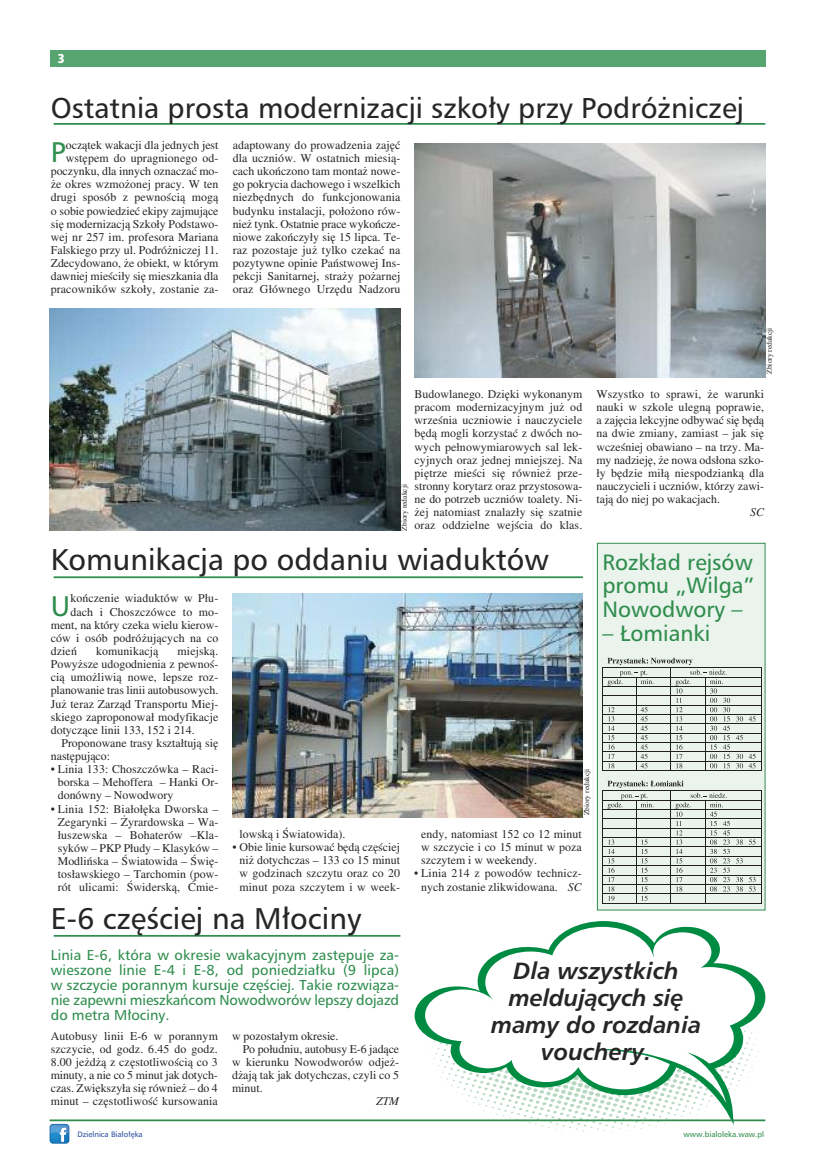
<style>
.page{position:relative;width:815px;height:1170px;background:#fff}
.page>*{position:absolute;margin:0;border:0;box-sizing:border-box;transform-origin:0 0}
.t1{font:28.75px "Humnst 777 PL";color:#272627}
.t2{font:27.5px "Humnst 777 PL";color:#272627}
.t3{font:27.12px "Humnst 777 PL";color:#2f8d4d}
.t4{font:italic 700 22.5px/27px "Humnst 777 PL";color:#272627;text-align:center}
.t5{font:21.25px/23.8px "Humnst 777 PL";color:#2f8d4d;text-align:justify}
.t6{font:13.75px/15px "Humnst 777 PL";letter-spacing:-.01em;color:#2f8d4d;text-align:justify}
.t7{font:12.5px "Humnst 777 X Blk Cn PL";color:#fff}
.t8{font:11.88px/13.1px "Toronto";color:#272627;text-align:justify}
.t9{font:italic 11.88px "Toronto";color:#272627}
.t10{font:7.5px "Toronto";color:#272627}
.t11{font:7.5px "Humnst 777 PL";color:#2f8d4d}
.t12{font:7.5px "Humnst 777 PL";color:#2d4f9f}
.s1{font-style:italic}
</style>
<div class="page">
<div style="left:50px;top:50px;width:715px;height:17px;background:#58a471"></div>
<svg style="left:50px;top:1126px;width:20px;height:18px"></svg>
<svg style="left:50px;top:1123px;width:19px;height:20px"></svg>
<img style="left:50px;top:1133px;width:19px;height:9px">
<img style="left:50px;top:1124px;width:19px;height:9px">
<svg style="left:60px;top:1127px;width:6px;height:14px"></svg>
<hr style="left:54px;top:123px;width:711px;height:2px;background:#2f8d4d">
<hr style="left:54px;top:576px;width:529px;height:2px;background:#2f8d4d">
<hr style="left:54px;top:934px;width:346px;height:2px;background:#2f8d4d">
<img style="left:50px;top:309px;width:350px;height:221px">
<img style="left:232px;top:594px;width:351px;height:223px">
<img style="left:415px;top:144px;width:350px;height:233px">
<div style="left:598px;top:543px;width:167px;height:366px;background:#eaf4ed"></div>
<div style="left:597px;top:543px;width:168px;height:367px;border:1px solid #2f8d4d"></div>
<hr style="left:706px;top:666px;width:55px;height:1px;background:#231f20">
<hr style="left:706px;top:676px;width:55px;height:1px;background:#231f20">
<hr style="left:706px;top:686px;width:55px;height:1px;background:#231f20">
<hr style="left:706px;top:695px;width:55px;height:1px;background:#231f20">
<hr style="left:706px;top:705px;width:55px;height:1px;background:#231f20">
<svg style="left:736px;top:716px;width:7px;height:5px"></svg>
<hr style="left:706px;top:714px;width:55px;height:1px;background:#231f20">
<hr style="left:706px;top:723px;width:55px;height:1px;background:#231f20">
<svg style="left:736px;top:735px;width:7px;height:5px"></svg>
<hr style="left:706px;top:732px;width:55px;height:1px;background:#231f20">
<hr style="left:706px;top:742px;width:55px;height:1px;background:#231f20">
<hr style="left:706px;top:751px;width:55px;height:1px;background:#231f20">
<svg style="left:736px;top:753px;width:7px;height:15px"></svg>
<hr style="left:706px;top:761px;width:55px;height:1px;background:#231f20">
<svg style="left:603px;top:657px;width:127px;height:114px"></svg>
<hr style="left:706px;top:770px;width:55px;height:1px;background:#231f20">
<svg style="left:749px;top:666px;width:13px;height:105px"></svg>
<hr style="left:706px;top:790px;width:55px;height:1px;background:#231f20">
<hr style="left:706px;top:800px;width:55px;height:1px;background:#231f20">
<hr style="left:706px;top:809px;width:55px;height:1px;background:#231f20">
<hr style="left:706px;top:818px;width:55px;height:1px;background:#231f20">
<hr style="left:706px;top:828px;width:55px;height:1px;background:#231f20">
<svg style="left:736px;top:839px;width:7px;height:5px"></svg>
<hr style="left:706px;top:837px;width:55px;height:1px;background:#231f20">
<hr style="left:706px;top:846px;width:55px;height:1px;background:#231f20">
<svg style="left:736px;top:858px;width:7px;height:5px"></svg>
<hr style="left:706px;top:856px;width:55px;height:1px;background:#231f20">
<hr style="left:706px;top:865px;width:55px;height:1px;background:#231f20">
<hr style="left:706px;top:874px;width:55px;height:1px;background:#231f20">
<svg style="left:736px;top:877px;width:7px;height:14px"></svg>
<hr style="left:706px;top:884px;width:55px;height:1px;background:#231f20">
<hr style="left:706px;top:893px;width:55px;height:1px;background:#231f20">
<svg style="left:603px;top:780px;width:127px;height:124px"></svg>
<hr style="left:706px;top:903px;width:55px;height:1px;background:#231f20">
<svg style="left:749px;top:790px;width:13px;height:114px"></svg>
<svg style="left:429px;top:1096px;width:330px;height:35px"></svg>
<svg style="left:415px;top:921px;width:350px;height:175px"></svg>
<svg style="left:425px;top:926px;width:330px;height:163px"></svg>
<svg style="left:595px;top:1045px;width:139px;height:80px"></svg>
<hr style="left:50px;top:1119px;width:715px;height:2px;background:#2f8d4d">
<p class="t7" style="left:58px;top:51px;width:8px">3</p>
<h2 class="t2" style="left:51px;top:93px;width:695px">Ostatnia prosta modernizacji szkoły przy Podróżniczej</h2>
<p class="t8" style="left:51px;top:138px;width:169px;text-align:right">oczątek wakacji dla jednych jest wstępem do upragnionego od&shy;poczynku, dla innych oznaczać mo&shy;że okres wzmożonej pracy. W ten drugi sposób z pewnością mogą o sobie powiedzieć ekipy zajmujące się modernizacją Szkoły Podstawo&shy;wej nr 257 im. profesora Mariana Falskiego przy ul. Podróżniczej 11.<br>Zdecydowano, że obiekt, w którym dawniej mieściły się mieszkania dla pracowników szkoły, zostanie za-</p>
<p class="t8" style="left:233px;top:138px;width:169px">adaptowany do prowadzenia zajęć dla uczniów. W ostatnich miesią&shy;cach ukończono tam montaż nowe&shy;go pokrycia dachowego i wszelkich niezbędnych do funkcjonowania budynku instalacji, położono rów&shy;nież tynk. Ostatnie prace wykończe&shy;niowe zakończyły się 15 lipca. Te&shy;raz pozostaje już tylko czekać na pozytywne opinie Państwowej Ins&shy;pekcji Sanitarnej, straży pożarnej oraz Głównego Urzędu Nadzoru</p>
<h3 class="t3" style="left:51px;top:137px;width:17px">P</h3>
<p class="t10" style="left:765px;top:374px;width:48px;rotate:-90deg">Zbiory redakcji</p>
<p class="t8" style="left:415px;top:387px;width:169px">Budowlanego. Dzięki wykonanym pracom modernizacyjnym już od września uczniowie i nauczyciele będą mogli korzystać z dwóch no&shy;wych pełnowymiarowych sal lek&shy;cyjnych oraz jednej mniejszej. Na piętrze mieści się również prze&shy;stronny korytarz oraz przystosowa&shy;ne do potrzeb uczniów toalety. Ni&shy;żej natomiast znalazły się szatnie oraz oddzielne wejścia do klas.</p>
<p class="t8" style="left:596px;top:387px;width:169px">Wszystko to sprawi, że warunki nauki w szkole ulegną poprawie, a zajęcia lekcyjne odbywać się będą na dwie zmiany, zamiast – jak się wcześniej obawiano – na trzy. Ma&shy;my nadzieję, że nowa odsłona szko&shy;ły będzie miłą niespodzianką dla nauczycieli i uczniów, którzy zawi&shy;tają do niej po wakacjach.</p>
<p class="t10" style="left:400px;top:530px;width:48px;rotate:-90deg">Zbiory redakcji</p>
<p class="t9" style="left:750px;top:505px;width:15px">SC</p>
<h1 class="t1" style="left:51px;top:543px;width:500px">Komunikacja po oddaniu wiaduktów</h1>
<h3 class="t3" style="left:51px;top:590px;width:21px">U</h3>
<p class="t8" style="left:70px;top:591px;width:149px">kończenie wiaduktów w Płu-</p>
<p class="t8" style="left:70px;top:605px;width:149px">dach i Choszczówce to mo-</p>
<p class="t8" style="left:51px;top:618px;width:169px">ment, na który czeka wielu kierow-</p>
<p class="t8" style="left:51px;top:631px;width:169px">ców i osób podróżujących na co</p>
<p class="t8" style="left:51px;top:644px;width:28px">dzień</p>
<p class="t8" style="left:96px;top:644px;width:64px">komunikacją</p>
<p class="t8" style="left:51px;top:644px;width:169px;text-indent:127px">miejską.<br>Powyższe udogodnienia z pewnoś&shy;cią umożliwią nowe, lepsze roz&shy;planowanie tras linii autobusowych.<br>Już teraz Zarząd Transportu Miej&shy;skiego zaproponował modyfikacje dotyczące linii 133, 152 i 214.</p>
<p class="t8" style="left:51px;top:736px;width:169px;text-indent:11px">Proponowane trasy kształtują się następująco:</p>
<p class="t8" style="left:58px;top:762px;width:162px;text-indent:-7px">• Linia 133: Choszczówka – Raci&shy;borska – Mehoffera – Hanki Or&shy;donówny – Nowodwory</p>
<p class="t8" style="left:51px;top:801px;width:169px;text-align:center">• Linia 152: Białołęka Dworska –<br>Zegarynki – Żyrardowska – Wa&shy;łuszewska – Bohaterów –Kla&shy;syków – PKP Płudy – Klasyków –<br>Modlińska – Światowida – Świę&shy;tosławskiego – Tarchomin (pow&shy;rót ulicami: Świderską, Ćmie-</p>
<p class="t8" style="left:240px;top:827px;width:107px">lowską i Światowida).</p>
<p class="t8" style="left:232px;top:840px;width:169px;text-align:center">• Obie linie kursować będą częściej niż dotychczas – 133 co 15 minut w godzinach szczytu oraz co 20 minut poza szczytem i w week-</p>
<h1 class="t1" style="left:51px;top:902px;width:312px">E-6 częściej na Młociny</h1>
<p class="t10" style="left:582px;top:815px;width:48px;rotate:-90deg">Zbiory redakcji</p>
<p class="t8" style="left:421px;top:827px;width:162px">endy, natomiast 152 co 12 minut w szczycie i co 15 minut w poza szczytem i w weekendy.</p>
<p class="t8" style="left:414px;top:866px;width:169px;text-align:center">• Linia 214 z powodów technicz&shy;nych zostanie zlikwidowana. <span class="s1">SC</span></p>
<h3 class="t5" style="left:602px;top:550px;width:154px">Rozkład rejsów promu „Wilga” Nowodwory –</h3>
<h3 class="t5" style="left:602px;top:621px;width:109px">– Łomianki</h3>
<p class="t6" style="left:51px;top:948px;width:350px">Linia E-6, która w okresie wakacyjnym zastępuje za&shy;wieszone linie E-4 i E-8, od poniedziałku (9 lipca) w szczycie porannym kursuje częściej. Takie rozwiąza&shy;nie zapewni mieszkańcom Nowodworów lepszy dojazd do metra Młociny.</p>
<p class="t8" style="left:51px;top:1028px;width:169px">Autobusy linii E-6 w porannym szczycie, od godz. 6.45 do godz.<br>8.00 jeżdżą z częstotliwością co 3 minuty, a nie co 5 minut jak dotych&shy;czas. Zwiększyła się również – do 4 minut – częstotliwość kursowania</p>
<p class="t8" style="left:232px;top:1028px;width:108px">w pozostałym okresie.</p>
<p class="t8" style="left:243px;top:1041px;width:158px">Po południu, autobusy E-6 jadące</p>
<p class="t8" style="left:232px;top:1055px;width:169px">w kierunku Nowodworów odjeż-</p>
<p class="t8" style="left:232px;top:1068px;width:169px">dżają tak jak dotychczas, czyli co 5</p>
<p class="t8" style="left:232px;top:1081px;width:32px">minut.</p>
<p class="t9" style="left:376px;top:1094px;width:25px">ZTM</p>
<h3 class="t4" style="left:491px;top:957px;width:212px">Dla wszystkich meldujących się mamy do rozdania vouchery.</h3>
<p class="t12" style="left:77px;top:1129px;width:67px">Dzielnica Białołęka</p>
<p class="t11" style="left:683px;top:1129px;width:82px">www.bialoleka.waw.pl</p>
</div>
